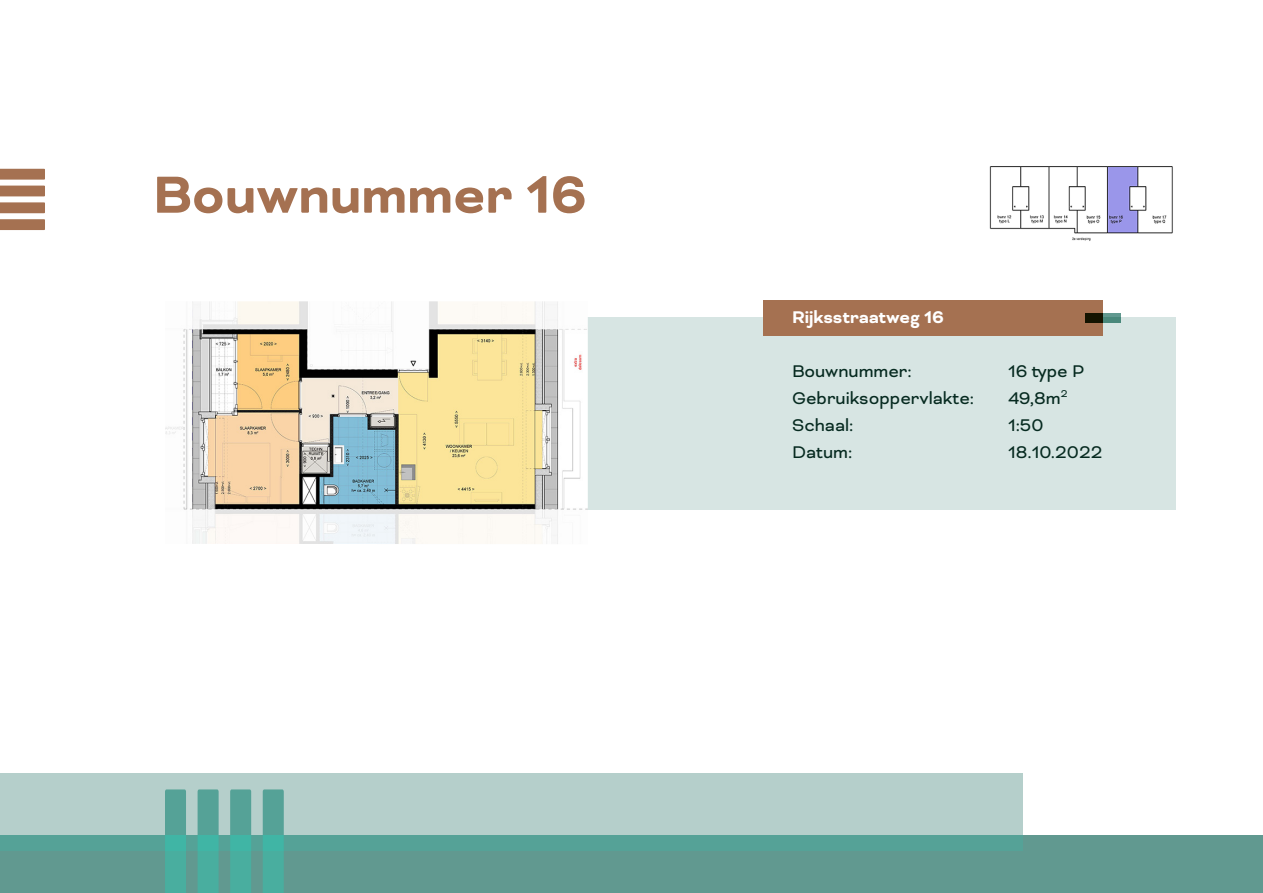
<style>
.page{position:relative;width:1263px;height:893px;background:#fff}
.page>*{position:absolute;margin:0;border:0;box-sizing:border-box;transform-origin:0 0}
.t1{font:700 60px "Bicyclette";color:#a57151}
.t2{font:19.5px "Bicyclette";color:#062a20}
.t3{font:700 19.5px "Bicyclette";color:#fff}
</style>
<div class="page">
<div style="left:351px;top:318px;width:824px;height:192px;background:#d7e5e3"></div>
<div style="left:763px;top:300px;width:339px;height:36px;background:#a57151"></div>
<svg style="left:0;top:186px;width:45px;height:10px"></svg>
<svg style="left:0;top:169px;width:45px;height:11px"></svg>
<svg style="left:0;top:219px;width:45px;height:11px"></svg>
<svg style="left:0;top:202px;width:45px;height:11px"></svg>
<div style="left:0;top:835px;width:1263px;height:58px;background:#619990"></div>
<img style="left:165px;top:301px;width:423px;height:243px">
<img style="left:989px;top:166px;width:184px;height:75px">
<svg style="left:0;top:774px;width:1023px;height:77px;fill:#b5cfcb"></svg>
<svg style="left:1085px;top:313px;width:35px;height:9px"></svg>
<svg style="left:230px;top:789px;width:21px;height:104px;background:#4daa9c"></svg>
<svg style="left:263px;top:789px;width:21px;height:104px;background:#4daa9c"></svg>
<svg style="left:165px;top:789px;width:21px;height:104px;background:#4da99c"></svg>
<svg style="left:198px;top:789px;width:21px;height:104px;background:#4eaa9c"></svg>
<p class="t1" style="left:153px;top:160px;width:436px">Bouwnummer 16</p>
<p class="t3" style="left:792px;top:305px;width:153px">Rijksstraatweg 16</p>
<p class="t2" style="left:792px;top:359px;width:121px">Bouwnummer:</p>
<p class="t2" style="left:1008px;top:359px;width:78px">16 type P</p>
<p class="t2" style="left:792px;top:386px;width:184px">Gebruiksoppervlakte:</p>
<p class="t2" style="left:1008px;top:386px;width:61px">49,8m<sup>2</sup></p>
<p class="t2" style="left:792px;top:413px;width:63px">Schaal:</p>
<p class="t2" style="left:1008px;top:413px;width:37px">1:50</p>
<p class="t2" style="left:792px;top:440px;width:62px">Datum:</p>
<p class="t2" style="left:1008px;top:440px;width:96px">18.10.2022</p>
</div>
